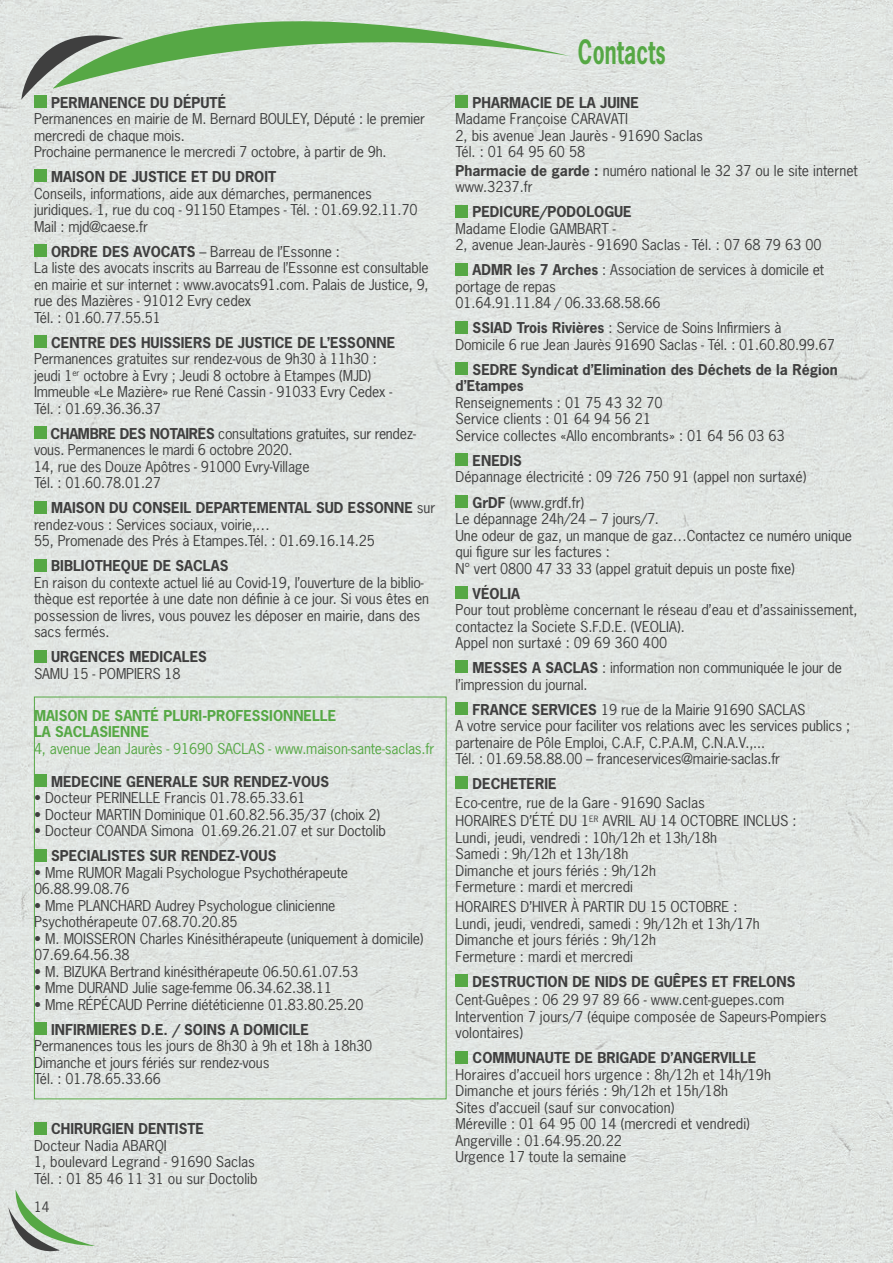
<style>
.page{position:relative;width:893px;height:1263px;background:#fff}
.page>*{position:absolute;margin:0;border:0;box-sizing:border-box;transform-origin:0 0}
.t1{font:700 31.5px "News Gothic Std";letter-spacing:.01em;color:#56a845;scale:.67 1}
.t2{font:14.1px/16.5px "News Gothic Std";letter-spacing:-.01em;color:#3f3f3f}
.t3{font:700 14.1px/16.5px "News Gothic Std";color:#3f3f3f}
.t4{font:14.1px "News Gothic Std";letter-spacing:-.01em;color:#56a845}
.t5{font:700 14.1px/16.5px "News Gothic Std";color:#56a845}
.t6{font:13.5px "News Gothic Std";color:#3f3f3f}
.s1{font-weight:700}
</style>
<div class="page">
<img style="left:0;top:0;width:893px;height:1158px">
<img style="left:0;top:1158px;width:893px;height:105px">
<svg style="left:8px;top:1189px;width:87px;height:73px;background:#c7d3c6"></svg>
<svg style="left:53px;top:0;width:518px;height:89px;background:#c5d8c3"></svg>
<svg style="left:21px;top:19px;width:104px;height:81px;background:#b5c2b3"></svg>
<div style="left:34px;top:95px;width:13px;height:13px;background:#56a845"></div>
<div style="left:34px;top:170px;width:13px;height:12px;background:#56a845"></div>
<div style="left:34px;top:244px;width:13px;height:13px;background:#56a845"></div>
<div style="left:34px;top:335px;width:13px;height:13px;background:#56a845"></div>
<div style="left:34px;top:426px;width:13px;height:13px;background:#56a845"></div>
<div style="left:34px;top:501px;width:13px;height:12px;background:#56a845"></div>
<div style="left:34px;top:559px;width:13px;height:12px;background:#56a845"></div>
<div style="left:34px;top:650px;width:13px;height:12px;background:#56a845"></div>
<div style="left:34px;top:774px;width:13px;height:13px;background:#56a845"></div>
<div style="left:34px;top:849px;width:13px;height:12px;background:#56a845"></div>
<div style="left:34px;top:1022px;width:13px;height:13px;background:#56a845"></div>
<div style="left:34px;top:1122px;width:13px;height:12px;background:#56a845"></div>
<div style="left:455px;top:95px;width:13px;height:13px;background:#56a845"></div>
<div style="left:455px;top:205px;width:13px;height:12px;background:#56a845"></div>
<div style="left:455px;top:263px;width:13px;height:12px;background:#56a845"></div>
<div style="left:455px;top:321px;width:13px;height:12px;background:#56a845"></div>
<div style="left:455px;top:362px;width:13px;height:13px;background:#56a845"></div>
<div style="left:455px;top:453px;width:13px;height:13px;background:#56a845"></div>
<div style="left:455px;top:495px;width:13px;height:12px;background:#56a845"></div>
<div style="left:455px;top:586px;width:13px;height:12px;background:#56a845"></div>
<div style="left:455px;top:660px;width:13px;height:13px;background:#56a845"></div>
<div style="left:455px;top:702px;width:13px;height:12px;background:#56a845"></div>
<div style="left:455px;top:776px;width:13px;height:13px;background:#56a845"></div>
<div style="left:455px;top:974px;width:13px;height:13px;background:#56a845"></div>
<div style="left:455px;top:1050px;width:13px;height:13px;background:#56a845"></div>
<p class="t3" style="left:51px;top:94px;width:176px">PERMANENCE DU DÉPUTÉ</p>
<p class="t2" style="left:34px;top:111px;width:393px">Permanences en mairie de M. Bernard BOULEY, Député : le premier mercredi de chaque mois.<br>Prochaine permanence le mercredi 7 octobre, à partir de 9h.</p>
<p class="t3" style="left:51px;top:168px;width:227px">MAISON DE JUSTICE ET DU DROIT</p>
<p class="t2" style="left:34px;top:185px;width:385px">Conseils, informations, aide aux démarches, permanences juridiques. 1, rue du coq - 91150 Etampes - Tél. : 01.69.92.11.70<br>Mail : mjd@caese.fr</p>
<p class="t2" style="left:34px;top:243px;width:396px;text-indent:17px"><span class="s1">ORDRE DES AVOCATS</span> – Barreau de l’Essonne :<br>La liste des avocats inscrits au Barreau de l’Essonne est consultable en mairie et sur internet : www.avocats91.com. Palais de Justice, 9, rue des Mazières - 91012 Evry cedex<br>Tél. : 01.60.77.55.51</p>
<p class="t3" style="left:51px;top:334px;width:345px">CENTRE DES HUISSIERS DE JUSTICE DE L’ESSONNE</p>
<p class="t2" style="left:34px;top:351px;width:360px">Permanences gratuites sur rendez-vous de 9h30 à 11h30 : jeudi 1<sup>er</sup> octobre à Evry ; Jeudi 8 octobre à Etampes (MJD)<br>Immeuble «Le Mazière» rue René Cassin - 91033 Evry Cedex - Tél. : 01.69.36.36.37</p>
<p class="t2" style="left:34px;top:425px;width:383px;text-indent:17px"><span class="s1">CHAMBRE DES NOTAIRES</span> consultations gratuites, sur rendez&shy;vous. Permanences le mardi 6 octobre 2020.<br>14, rue des Douze Apôtres - 91000 Evry-Village<br>Tél. : 01.60.78.01.27</p>
<p class="t2" style="left:34px;top:500px;width:403px;text-indent:17px"><span class="s1">MAISON DU CONSEIL DEPARTEMENTAL SUD ESSONNE</span> sur rendez-vous : Services sociaux, voirie,…<br>55, Promenade des Prés à Etampes.Tél. : 01.69.16.14.25</p>
<p class="t3" style="left:51px;top:557px;width:179px">BIBLIOTHEQUE DE SACLAS</p>
<p class="t2" style="left:34px;top:574px;width:397px">En raison du contexte actuel lié au Covid-19, l’ouverture de la biblio&shy;thèque est reportée à une date non définie à ce jour. Si vous êtes en possession de livres, vous pouvez les déposer en mairie, dans des sacs fermés.</p>
<p class="t3" style="left:51px;top:649px;width:157px">URGENCES MEDICALES</p>
<p class="t2" style="left:34px;top:665px;width:148px">SAMU 15 - POMPIERS 18</p>
<p class="t5" style="left:34px;top:707px;width:304px">MAISON DE SANTÉ PLURI-PROFESSIONNELLE<br>LA SACLASIENNE</p>
<p class="t4" style="left:34px;top:739px;width:402px">4, avenue Jean Jaurès - 91690 SACLAS - www.maison-sante-saclas.fr</p>
<p class="t3" style="left:51px;top:773px;width:279px">MEDECINE GENERALE SUR RENDEZ-VOUS</p>
<p class="t2" style="left:34px;top:790px;width:273px">• Docteur PERINELLE Francis 01.78.65.33.61</p>
<p class="t2" style="left:34px;top:806px;width:348px">• Docteur MARTIN Dominique 01.60.82.56.35/37 (choix 2)</p>
<p class="t2" style="left:34px;top:823px;width:353px">• Docteur COANDA Simona 01.69.26.21.07 et sur Doctolib</p>
<p class="t3" style="left:51px;top:848px;width:227px">SPECIALISTES SUR RENDEZ-VOUS</p>
<p class="t2" style="left:34px;top:864px;width:316px">• Mme RUMOR Magali Psychologue Psychothérapeute<br>06.88.99.08.76</p>
<p class="t2" style="left:34px;top:897px;width:303px">• Mme PLANCHARD Audrey Psychologue clinicienne<br>Psychothérapeute 07.68.70.20.85</p>
<p class="t2" style="left:34px;top:930px;width:391px">• M. MOISSERON Charles Kinésithérapeute (uniquement à domicile)<br>07.69.64.56.38</p>
<p class="t2" style="left:34px;top:963px;width:326px">• M. BIZUKA Bertrand kinésithérapeute 06.50.61.07.53</p>
<p class="t2" style="left:34px;top:980px;width:300px">• Mme DURAND Julie sage-femme 06.34.62.38.11</p>
<p class="t2" style="left:34px;top:996px;width:331px">• Mme RÉPÉCAUD Perrine diététicienne 01.83.80.25.20</p>
<p class="t3" style="left:51px;top:1021px;width:259px">INFIRMIERES D.E. / SOINS A DOMICILE</p>
<p class="t2" style="left:34px;top:1038px;width:340px">Permanences tous les jours de 8h30 à 9h et 18h à 18h30<br>Dimanche et jours fériés sur rendez-vous<br>Tél. : 01.78.65.33.66</p>
<p class="t3" style="left:51px;top:1121px;width:154px">CHIRURGIEN DENTISTE</p>
<p class="t2" style="left:34px;top:1137px;width:225px">Docteur Nadia ABARQI<br>1, boulevard Legrand - 91690 Saclas<br>Tél. : 01 85 46 11 31 ou sur Doctolib</p>
<p class="t6" style="left:34px;top:1198px;width:17px">14</p>
<h1 class="t1" style="left:578px;top:31px;width:133px">Contacts</h1>
<p class="t3" style="left:473px;top:94px;width:168px">PHARMACIE DE LA JUINE</p>
<p class="t2" style="left:455px;top:111px;width:249px">Madame Françoise CARAVATI<br>2, bis avenue Jean Jaurès - 91690 Saclas<br>Tél. : 01 64 95 60 58</p>
<p class="t2" style="left:455px;top:162px;width:404px"><span class="s1">Pharmacie de garde :</span> numéro national le 32 37 ou le site internet www.3237.fr</p>
<p class="t3" style="left:473px;top:204px;width:161px">PEDICURE/PODOLOGUE</p>
<p class="t2" style="left:455px;top:220px;width:368px">Madame Elodie GAMBART -<br>2, avenue Jean-Jaurès - 91690 Saclas - Tél. : 07 68 79 63 00</p>
<p class="t2" style="left:455px;top:262px;width:370px;text-indent:17px"><span class="s1">ADMR les 7 Arches</span> : Association de services à domicile et portage de repas<br>01.64.91.11.84 / 06.33.68.58.66</p>
<p class="t2" style="left:455px;top:320px;width:381px;text-indent:17px"><span class="s1">SSIAD Trois Rivières</span> : Service de Soins Infirmiers à<br>Domicile 6 rue Jean Jaurès 91690 Saclas - Tél. : 01.60.80.99.67</p>
<p class="t3" style="left:455px;top:361px;width:384px;text-indent:17px">SEDRE Syndicat d’Elimination des Déchets de la Région d’Etampes</p>
<p class="t2" style="left:455px;top:394px;width:331px">Renseignements : 01 75 43 32 70<br>Service clients : 01 64 94 56 21<br>Service collectes «Allo encombrants» : 01 64 56 03 63</p>
<p class="t3" style="left:473px;top:452px;width:51px">ENEDIS</p>
<p class="t2" style="left:473px;top:464px;width:335px;line-height:25px;text-indent:-17px">Dépannage électricité : 09 726 750 91 (appel non surtaxé)<br><span class="s1">GrDF</span> (www.grdf.fr)</p>
<p class="t2" style="left:455px;top:510px;width:398px">Le dépannage 24h/24 – 7 jours/7.<br>Une odeur de gaz, un manque de gaz…Contactez ce numéro unique qui figure sur les factures :<br>N° vert 0800 47 33 33 (appel gratuit depuis un poste fixe)</p>
<p class="t3" style="left:473px;top:585px;width:49px">VÉOLIA</p>
<p class="t2" style="left:455px;top:601px;width:403px">Pour tout problème concernant le réseau d’eau et d’assainissement, contactez la Societe S.F.D.E. (VEOLIA).<br>Appel non surtaxé : 09 69 360 400</p>
<p class="t2" style="left:455px;top:659px;width:388px;text-indent:17px"><span class="s1">MESSES A SACLAS</span> : information non communiquée le jour de l’impression du journal.</p>
<p class="t2" style="left:455px;top:701px;width:396px;text-indent:17px"><span class="s1">FRANCE SERVICES</span> 19 rue de la Mairie 91690 SACLAS<br>A votre service pour faciliter vos relations avec les services publics ; partenaire de Pôle Emploi, C.A.F, C.P.A.M, C.N.A.V.,...<br>Tél. : 01.69.58.88.00 – franceservices@mairie-saclas.fr</p>
<p class="t3" style="left:473px;top:775px;width:85px">DECHETERIE</p>
<p class="t2" style="left:455px;top:793px;width:343px;line-height:18.6px">Eco-centre, rue de la Gare - 91690 Saclas<br>HORAIRES D’ÉTÉ DU 1<sup>ER</sup> AVRIL AU 14 OCTOBRE INCLUS :</p>
<p class="t2" style="left:455px;top:829px;width:263px">Lundi, jeudi, vendredi : 10h/12h et 13h/18h Samedi : 9h/12h et 13h/18h<br>Dimanche et jours fériés : 9h/12h Fermeture : mardi et mercredi</p>
<p class="t2" style="left:455px;top:898px;width:306px">HORAIRES D’HIVER À PARTIR DU 15 OCTOBRE :<br>Lundi, jeudi, vendredi, samedi : 9h/12h et 13h/17h Dimanche et jours fériés : 9h/12h<br>Fermeture : mardi et mercredi</p>
<p class="t3" style="left:473px;top:973px;width:324px">DESTRUCTION DE NIDS DE GUÊPES ET FRELONS</p>
<p class="t2" style="left:455px;top:992px;width:372px">Cent-Guêpes : 06 29 97 89 66 - www.cent-guepes.com<br>Intervention 7 jours/7 (équipe composée de Sapeurs-Pompiers volontaires)</p>
<p class="t3" style="left:473px;top:1049px;width:285px">COMMUNAUTE DE BRIGADE D’ANGERVILLE</p>
<p class="t2" style="left:455px;top:1066px;width:317px">Horaires d’accueil hors urgence : 8h/12h et 14h/19h Dimanche et jours fériés : 9h/12h et 15h/18h<br>Sites d’accueil (sauf sur convocation)<br>Méreville : 01 64 95 00 14 (mercredi et vendredi)<br>Angerville : 01.64.95.20.22<br>Urgence 17 toute la semaine</p>
</div>
